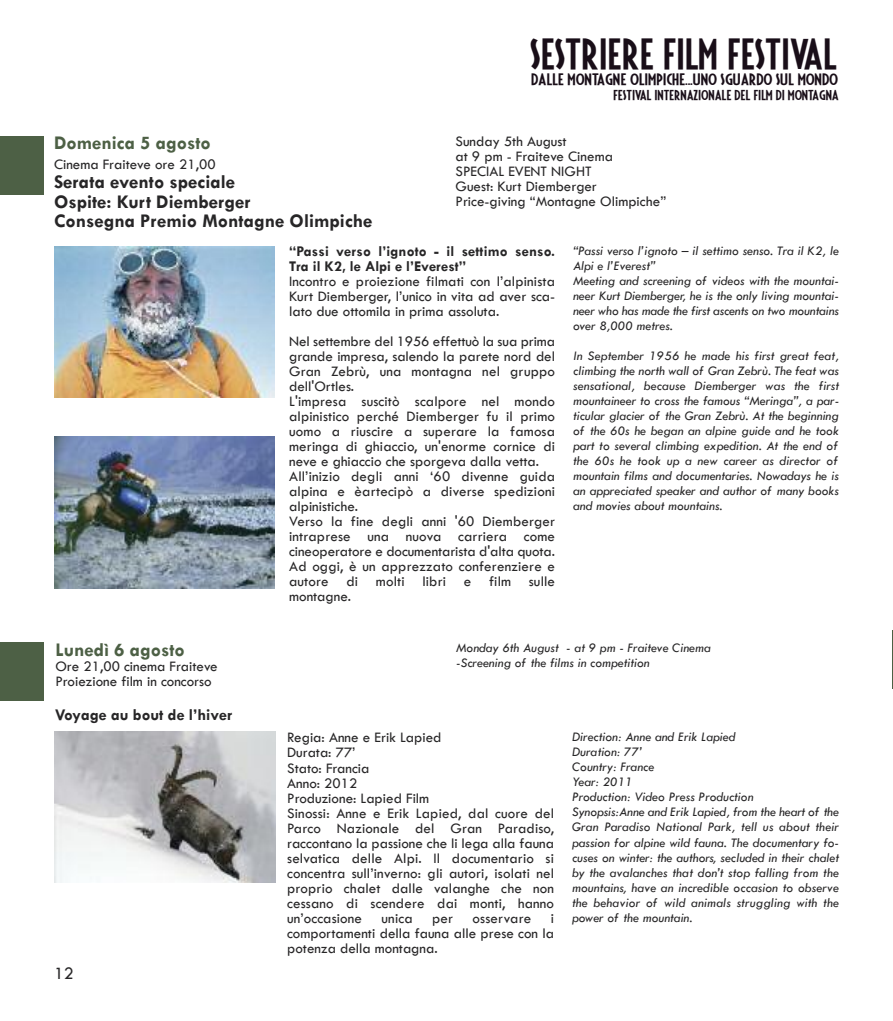
<style>
.page{position:relative;width:893px;height:1021px;background:#fff}
.page>*{position:absolute;margin:0;border:0;box-sizing:border-box;transform-origin:0 0}
.t1{font:34.35px "Fiesta";color:#190e18;scale:1.13 1}
.t2{font:700 19.5px/19.5px "Tw Cen";color:#272627}
.t3{font:700 19.5px "Tw Cen";color:#4d6045}
.t4{font:18px "Tw Cen";color:#272627}
.t5{font:700 16.5px "Tw Cen";color:#272627}
.t6{font:15px/15px "Tw Cen";color:#272627}
.t7{font:700 15px/15px "Tw Cen";letter-spacing:.01em;color:#272627}
.t8{font:italic 13.5px/15px "Tw Cen";color:#272627}
.t9{font:13.05px "Fiesta";color:#190e18;scale:1.24 1}
.t10{font:11.4px "Fiesta";color:#190e18;scale:1.19 1}
</style>
<div class="page">
<div style="left:0;top:136px;width:44px;height:58px;background:#4d6045"></div>
<div style="left:0;top:642px;width:43px;height:59px;background:#4d6045"></div>
<img style="left:54px;top:246px;width:221px;height:151px">
<img style="left:54px;top:436px;width:221px;height:152px">
<img style="left:55px;top:731px;width:221px;height:151px">
<hr style="left:892px;top:630px;width:1px;height:59px;background:#4d6045">
<h2 class="t3" style="left:54px;top:133px;width:158px">Domenica 5 agosto</h2>
<p class="t6" style="left:54px;top:157px;width:163px">Cinema Fraiteve ore 21,00</p>
<h2 class="t2" style="left:54px;top:172px;width:320px">Serata evento speciale<br>Ospite: Kurt Diemberger<br>Consegna Premio Montagne Olimpiche</h2>
<h1 class="t1" style="left:530px;top:37px;width:273px">SESTRIERE FILM FESTIVAL</h1>
<p class="t9" style="left:531px;top:73px;width:249px">DALLE MONTAGNE OLIMPICHE...UNO SGUARDO SUL MONDO</p>
<p class="t10" style="left:613px;top:90px;width:191px">FESTIVAL INTERNAZIONALE DEL FILM DI MONTAGNA</p>
<p class="t6" style="left:455px;top:134px;width:212px">Sunday 5th August<br>at 9 pm - Fraiteve Cinema<br>SPECIAL EVENT NIGHT<br>Guest: Kurt Diemberger<br>Price-giving “Montagne Olimpiche”</p>
<h2 class="t3" style="left:55px;top:639px;width:131px">Lunedì 6 agosto</h2>
<p class="t6" style="left:55px;top:659px;width:164px">Ore 21,00 cinema Fraiteve<br>Proiezione film in concorso</p>
<p class="t5" style="left:55px;top:706px;width:179px">Voyage au bout de l’hiver</p>
<p class="t4" style="left:54px;top:964px;width:21px">12</p>
<p class="t7" style="left:289px;top:244px;width:267px">“Passi verso l’ignoto - il settimo senso.<br>Tra il K2, le Alpi e l’Everest”</p>
<p class="t6" style="left:289px;top:274px;width:267px;text-align:justify">Incontro e proiezione filmati con l’alpinista Kurt Diemberger, l’unico in vita ad aver sca&shy;lato due ottomila in prima assoluta.</p>
<p class="t6" style="left:289px;top:334px;width:267px">Nel settembre del 1956 effettuò la sua prima grande impresa, salendo la parete nord del Gran Zebrù, una montagna nel gruppo dell'Ortles.<br>L'impresa suscitò scalpore nel mondo alpinistico perché Diemberger fu il primo uomo a riuscire a superare la famosa meringa di ghiaccio, un'enorme cornice di neve e ghiaccio che sporgeva dalla vetta.<br>All’inizio degli anni ‘60 divenne guida alpina e èartecipò a diverse spedizioni alpinistiche.<br>Verso la fine degli anni '60 Diemberger intraprese una nuova carriera come cineoperatore e documentarista d'alta quota.<br>Ad oggi, è un apprezzato conferenziere e autore di molti libri e film sulle montagne.</p>
<p class="t8" style="left:573px;top:243px;width:267px">“Passi verso l’ignoto – il settimo senso. Tra il K2, le Alpi e l’Everest”<br>Meeting and screening of videos with the mountai&shy;neer Kurt Diemberger, he is the only living mountai&shy;neer who has made the first ascents on two mountains over 8,000 metres.</p>
<p class="t8" style="left:573px;top:348px;width:268px;text-align:justify">In September 1956 he made his first great feat, climbing the north wall of Gran Zebrù. The feat was sensational, because Diemberger was the first mountaineer to cross the famous “Meringa”, a par&shy;ticular glacier of the Gran Zebrù. At the beginning of the 60s he began an alpine guide and he took part to several climbing expedition. At the end of the 60s he took up a new career as director of mountain films and documentaries. Nowadays he is an appreciated speaker and author of many books and movies about mountains.</p>
<p class="t8" style="left:456px;top:640px;width:256px">Monday 6th August - at 9 pm - Fraiteve Cinema -Screening of the films in competition</p>
<p class="t6" style="left:287px;top:730px;width:268px">Regia: Anne e Erik Lapied<br>Durata: 77’<br>Stato: Francia<br>Anno: 2012<br>Produzione: Lapied Film<br>Sinossi: Anne e Erik Lapied, dal cuore del<br>Parco Nazionale del Gran Paradiso, raccontano la passione che li lega alla fauna selvatica delle Alpi. Il documentario si concentra sull’inverno: gli autori, isolati nel proprio chalet dalle valanghe che non cessano di scendere dai monti, hanno un’occasione</p>
<p class="t6" style="left:287px;top:910px;width:268px;text-align:justify;text-indent:264px">i comportamenti della fauna alle prese con la potenza della montagna.</p>
<p class="t6" style="left:382px;top:910px;width:33px">unica</p>
<p class="t6" style="left:432px;top:910px;width:23px">per</p>
<p class="t6" style="left:473px;top:910px;width:60px">osservare</p>
<p class="t8" style="left:572px;top:729px;width:268px">Direction: Anne and Erik Lapied<br>Duration: 77’<br>Country: France<br>Year: 2011<br>Production: Video Press Production<br>Synopsis:Anne and Erik Lapied, from the heart of the Gran Paradiso National Park, tell us about their passion for alpine wild fauna. The documentary fo&shy;cuses on winter: the authors, secluded in their chalet by the avalanches that don’t stop falling from the mountains, have an incredible occasion to observe the behavior of wild animals struggling with the power of the mountain.</p>
</div>
